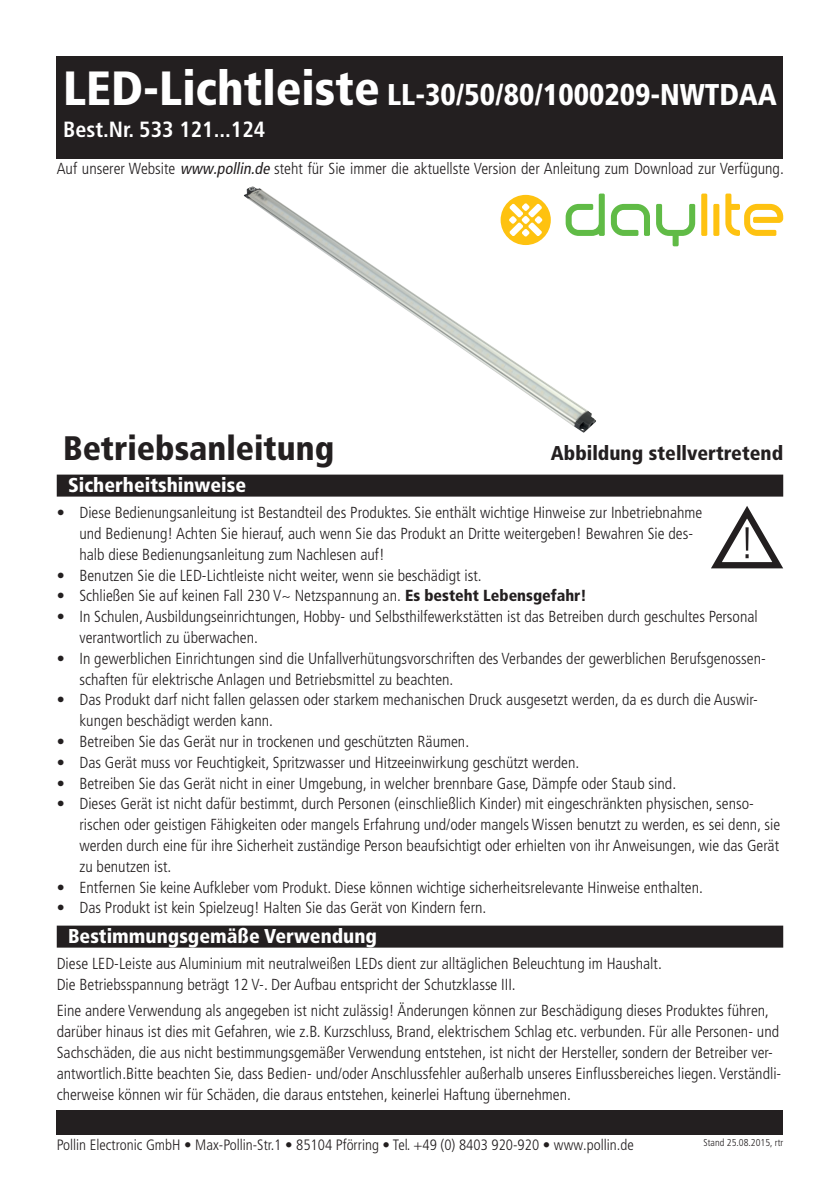
<style>
.page{position:relative;width:840px;height:1191px;background:#fff}
.page>*{position:absolute;margin:0;border:0;box-sizing:border-box;transform-origin:0 0}
.Produkt-Überschrift{font:900 condensed 34px "Frutiger LT Pro";color:#231f20}
.t1{font:900 condensed 30px "Frutiger LT Pro";color:#fff}
.t2{font:700 condensed 22px "Frutiger LT Pro";color:#fff}
.hsc_überschrift{font:900 condensed 20px "Frutiger LT Pro";color:#fff}
.Produkt-Überschrift-2{font:900 condensed 20px "Frutiger LT Pro";color:#231f20}
.hsc_produkt-text{font:300 condensed 16px/20.8px "Frutiger LT Pro";color:#231f20}
.Produkt-Text{font:300 condensed 16px "Frutiger LT Pro";color:#231f20}
.Produkt-Text-2{font:300 condensed 15px "Frutiger LT Pro";color:#231f20}
.t3{font:300 condensed 10px "Frutiger LT Pro";color:#231f20}
.s1{font-size:48px}
.s2{font-weight:400;font-style:italic}
.s3{font-weight:900}
</style>
<div class="page">
<div style="left:57px;top:57px;width:725px;height:102px;background:#231f20"></div>
<div style="left:57px;top:1110px;width:725px;height:24px;background:#231f20"></div>
<div style="left:57px;top:474px;width:725px;height:22px;background:#231f20"></div>
<svg style="left:711px;top:506px;width:73px;height:63px"></svg>
<svg style="left:595px;top:193px;width:99px;height:53px"></svg>
<svg style="left:701px;top:193px;width:81px;height:43px"></svg>
<div style="left:57px;top:925px;width:725px;height:22px;background:#231f20"></div>
<img style="left:244px;top:186px;width:351px;height:247px">
<p class="t1" style="left:63px;top:76px;width:714px"><span class="s1">LED-Lichtleiste</span> LL-30/50/80/1000209-NWTDAA</p>
<p class="t2" style="left:63px;top:116px;width:203px">Best.Nr. 533 121...124</p>
<p class="Produkt-Text" style="left:57px;top:160px;width:728px">Auf unserer Website <span class="s2">www.pollin.de</span> steht für Sie immer die aktuellste Version der Anleitung zum Download zur Verfügung.</p>
<p class="Produkt-Überschrift" style="left:63px;top:427px;width:272px">Betriebsanleitung</p>
<p class="Produkt-Überschrift-2" style="left:550px;top:440px;width:234px">Abbildung stellvertretend</p>
<p class="hsc_überschrift" style="left:68px;top:472px;width:179px">Sicherheitshinweise</p>
<p class="hsc_produkt-text" style="left:79px;top:502px;width:624px;text-indent:-23px">• Diese Bedienungsanleitung ist Bestandteil des Produktes. Sie enthält wichtige Hinweise zur Inbetriebnahme und Bedienung! Achten Sie hierauf, auch wenn Sie das Produkt an Dritte weitergeben! Bewahren Sie des&shy;halb diese Bedienungsanleitung zum Nachlesen auf!</p>
<p class="hsc_produkt-text" style="left:57px;top:565px;width:426px">• Benutzen Sie die LED-Lichtleiste nicht weiter, wenn sie beschädigt ist.</p>
<p class="hsc_produkt-text" style="left:57px;top:585px;width:531px">• Schließen Sie auf keinen Fall 230 V~ Netzspannung an. <span class="s3">Es besteht Lebensgefahr!</span></p>
<p class="hsc_produkt-text" style="left:79px;top:606px;width:679px;text-indent:-23px">• In Schulen, Ausbildungseinrichtungen, Hobby- und Selbsthilfewerkstätten ist das Betreiben durch geschultes Personal verantwortlich zu überwachen.</p>
<p class="hsc_produkt-text" style="left:79px;top:648px;width:687px;text-indent:-23px">• In gewerblichen Einrichtungen sind die Unfallverhütungsvorschriften des Verbandes der gewerblichen Berufsgenossen&shy;schaften für elektrische Anlagen und Betriebsmittel zu beachten.</p>
<p class="hsc_produkt-text" style="left:79px;top:689px;width:679px;text-indent:-23px">• Das Produkt darf nicht fallen gelassen oder starkem mechanischen Druck ausgesetzt werden, da es durch die Auswir&shy;kungen beschädigt werden kann.</p>
<p class="hsc_produkt-text" style="left:57px;top:731px;width:413px">• Betreiben Sie das Gerät nur in trockenen und geschützten Räumen.</p>
<p class="hsc_produkt-text" style="left:57px;top:752px;width:523px">• Das Gerät muss vor Feuchtigkeit, Spritzwasser und Hitzeeinwirkung geschützt werden.</p>
<p class="hsc_produkt-text" style="left:57px;top:773px;width:620px">• Betreiben Sie das Gerät nicht in einer Umgebung, in welcher brennbare Gase, Dämpfe oder Staub sind.</p>
<p class="hsc_produkt-text" style="left:79px;top:793px;width:701px;text-indent:-23px">• Dieses Gerät ist nicht dafür bestimmt, durch Personen (einschließlich Kinder) mit eingeschränkten physischen, senso&shy;rischen oder geistigen Fähigkeiten oder mangels Erfahrung und/oder mangels Wissen benutzt zu werden, es sei denn, sie werden durch eine für ihre Sicherheit zuständige Person beaufsichtigt oder erhielten von ihr Anweisungen, wie das Gerät zu benutzen ist.</p>
<p class="hsc_produkt-text" style="left:57px;top:877px;width:647px">• Entfernen Sie keine Aufkleber vom Produkt. Diese können wichtige sicherheitsrelevante Hinweise enthalten.</p>
<p class="hsc_produkt-text" style="left:57px;top:897px;width:431px">• Das Produkt ist kein Spielzeug! Halten Sie das Gerät von Kindern fern.</p>
<p class="hsc_überschrift" style="left:68px;top:923px;width:310px">Bestimmungsgemäße Verwendung</p>
<p class="hsc_produkt-text" style="left:57px;top:953px;width:606px">Diese LED-Leiste aus Aluminium mit neutralweißen LEDs dient zur alltäglichen Beleuchtung im Haushalt.<br>Die Betriebsspannung beträgt 12 V-. Der Aufbau entspricht der Schutzklasse III.</p>
<p class="hsc_produkt-text" style="left:57px;top:1000px;width:725px">Eine andere Verwendung als angegeben ist nicht zulässig! Änderungen können zur Beschädigung dieses Produktes führen, darüber hinaus ist dies mit Gefahren, wie z.B. Kurzschluss, Brand, elektrischem Schlag etc. verbunden. Für alle Personen- und Sachschäden, die aus nicht bestimmungsgemäßer Verwendung entstehen, ist nicht der Hersteller, sondern der Betreiber ver&shy;antwortlich.Bitte beachten Sie, dass Bedien- und/oder Anschlussfehler außerhalb unseres Einflussbereiches liegen. Verständli&shy;cherweise können wir für Schäden, die daraus entstehen, keinerlei Haftung übernehmen.</p>
<p class="Produkt-Text-2" style="left:57px;top:1136px;width:578px">Pollin Electronic GmbH • Max-Pollin-Str.1 • 85104 Pförring • Tel. +49 (0) 8403 920-920 • www.pollin.de</p>
<p class="t3" style="left:703px;top:1137px;width:81px">Stand 25.08.2015, rtr</p>
</div>
